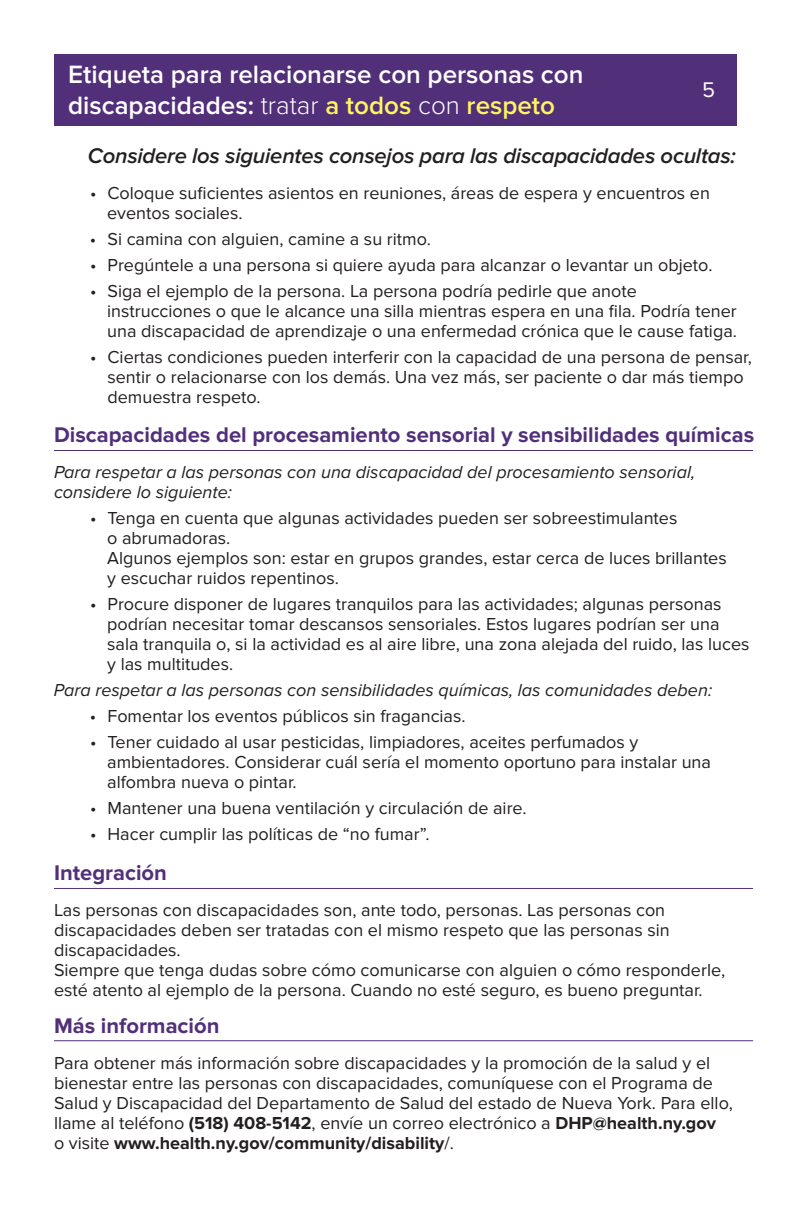
<style>
.page{position:relative;width:792px;height:1224px;background:#fff}
.page>*{position:absolute;margin:0;border:0;box-sizing:border-box;transform-origin:0 0}
.t1{font:600 26px/31.2px "Proxima Nova";color:#fff}
.t2{font:700 22px "Proxima Nova";color:#523079}
.t3{font:italic 600 22px "Proxima Nova";letter-spacing:-.01em;color:#231f20}
.t4{font:22px "Proxima Nova";color:#fff}
.t5{font:18px/20px "Proxima Nova";color:#231f20}
.t6{font:italic 18px/20px "Proxima Nova";color:#231f20}
.s1{font-weight:300}
.s2{color:#fff461}
.s3{font-weight:700}
</style>
<div class="page">
<div style="left:54px;top:54px;width:683px;height:71px;background:#523079"></div>
<hr style="left:54px;top:450px;width:699px;height:1px;background:#523079">
<hr style="left:54px;top:888px;width:699px;height:1px;background:#523079">
<hr style="left:54px;top:1040px;width:699px;height:1px;background:#523079">
<h1 class="t1" style="left:68px;top:59px;width:517px">Etiqueta para relacionarse con personas con discapacidades: <span class="s1">tratar</span> <span class="s2">a todos</span> <span class="s1">con</span> <span class="s2">respeto</span></h1>
<p class="t4" style="left:702px;top:77px;width:14px">5</p>
<p class="t3" style="left:88px;top:143px;width:649px">Considere los siguientes consejos para las discapacidades ocultas:</p>
<p class="t5" style="left:107px;top:183px;width:604px;text-indent:-17px">• Coloque suficientes asientos en reuniones, áreas de espera y encuentros en eventos sociales.</p>
<p class="t5" style="left:90px;top:229px;width:343px">• Si camina con alguien, camine a su ritmo.</p>
<p class="t5" style="left:90px;top:255px;width:624px">• Pregúntele a una persona si quiere ayuda para alcanzar o levantar un objeto.</p>
<p class="t5" style="left:107px;top:281px;width:631px;text-indent:-17px">• Siga el ejemplo de la persona. La persona podría pedirle que anote instrucciones o que le alcance una silla mientras espera en una fila. Podría tener una discapacidad de aprendizaje o una enfermedad crónica que le cause fatiga.</p>
<p class="t5" style="left:107px;top:347px;width:646px;text-indent:-17px">• Ciertas condiciones pueden interferir con la capacidad de una persona de pensar, sentir o relacionarse con los demás. Una vez más, ser paciente o dar más tiempo demuestra respeto.</p>
<p class="t2" style="left:54px;top:422px;width:702px">Discapacidades del procesamiento sensorial y sensibilidades químicas</p>
<p class="t6" style="left:54px;top:463px;width:643px">Para respetar a las personas con una discapacidad del procesamiento sensorial, considere lo siguiente:</p>
<p class="t5" style="left:107px;top:508px;width:621px;text-indent:-17px">• Tenga en cuenta que algunas actividades pueden ser sobreestimulantes<br>o abrumadoras.<br>Algunos ejemplos son: estar en grupos grandes, estar cerca de luces brillantes y escuchar ruidos repentinos.</p>
<p class="t5" style="left:107px;top:594px;width:644px;text-indent:-17px">• Procure disponer de lugares tranquilos para las actividades; algunas personas podrían necesitar tomar descansos sensoriales. Estos lugares podrían ser una sala tranquila o, si la actividad es al aire libre, una zona alejada del ruido, las luces y las multitudes.</p>
<p class="t6" style="left:54px;top:681px;width:660px">Para respetar a las personas con sensibilidades químicas, las comunidades deben:</p>
<p class="t5" style="left:90px;top:706px;width:377px">• Fomentar los eventos públicos sin fragancias.</p>
<p class="t5" style="left:107px;top:732px;width:605px;text-indent:-17px">• Tener cuidado al usar pesticidas, limpiadores, aceites perfumados y ambientadores. Considerar cuál sería el momento oportuno para instalar una alfombra nueva o pintar.</p>
<p class="t5" style="left:90px;top:798px;width:438px">• Mantener una buena ventilación y circulación de aire.</p>
<p class="t5" style="left:90px;top:824px;width:341px">• Hacer cumplir las políticas de “no fumar”.</p>
<p class="t2" style="left:54px;top:860px;width:115px">Integración</p>
<p class="t5" style="left:54px;top:900px;width:673px">Las personas con discapacidades son, ante todo, personas. Las personas con discapacidades deben ser tratadas con el mismo respeto que las personas sin discapacidades.<br>Siempre que tenga dudas sobre cómo comunicarse con alguien o cómo responderle, esté atento al ejemplo de la persona. Cuando no esté seguro, es bueno preguntar.</p>
<p class="t2" style="left:54px;top:1013px;width:167px">Más información</p>
<p class="t5" style="left:54px;top:1053px;width:680px">Para obtener más información sobre discapacidades y la promoción de la salud y el bienestar entre las personas con discapacidades, comuníquese con el Programa de Salud y Discapacidad del Departamento de Salud del estado de Nueva York. Para ello, llame al teléfono <span class="s3">(518) 408-5142</span>, envíe un correo electrónico a <span class="s3">DHP@health.ny.gov<br></span>o visite <span class="s3">www.health.ny.gov/community/disability</span>/.</p>
</div>
